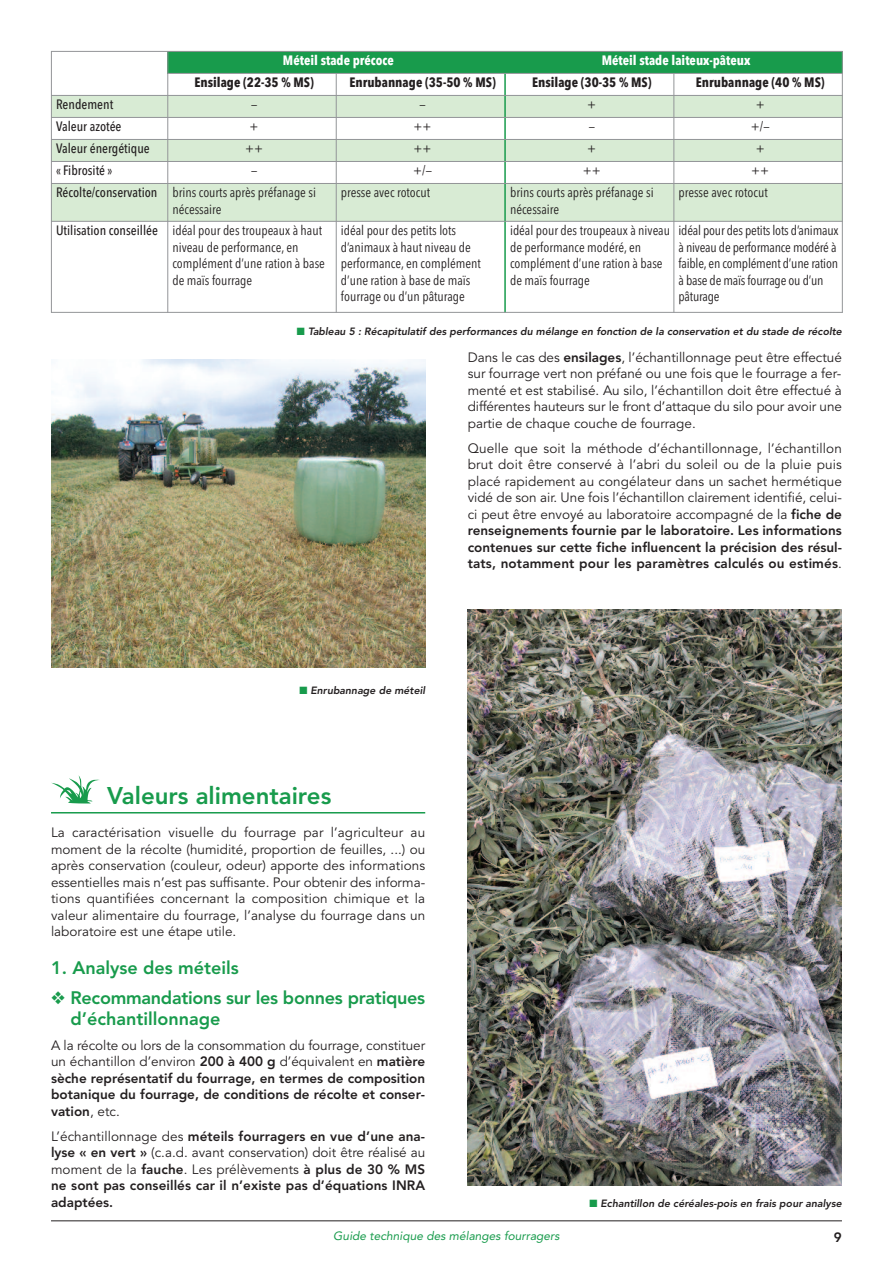
<style>
.page{position:relative;width:893px;height:1263px;background:#fff}
.page>*{position:absolute;margin:0;border:0;box-sizing:border-box;transform-origin:0 0}
.t1{font:800 24px "Avenir";color:#189b4c}
.t2{font:800 18px/21px "Avenir";letter-spacing:-.015em;color:#189b4c}
.t3{font:13.5px/16.5px "Avenir";color:#231f20;text-align:justify}
.t4{font:13.5px/16.5px "Avenir Next Condensed";color:#231f20}
.t5{font:800 13.5px/16.5px "Avenir";color:#231f20;text-align:justify}
.t6{font:700 13.5px "Avenir Next Condensed";color:#231f20}
.t7{font:500 13.5px "Avenir Next Condensed";color:#231f20}
.t8{font:700 13.5px "Avenir Next Condensed";color:#fff}
.t9{font:italic 12px "Avenir";color:#189b4c}
.t10{font:italic 800 10.5px "Avenir";color:#231f20}
.s1{font-weight:500}
.s2{color:#189b4c}
.s3{font-weight:800}
.s4{font-weight:400}
</style>
<div class="page">
<hr style="left:51px;top:812px;width:374px;height:1px;background:#189b4c">
<svg style="left:51px;top:775px;width:49px;height:28px"></svg>
<hr style="left:51px;top:1220px;width:791px;height:1px;background:#231f20">
<div style="left:168px;top:51px;width:337px;height:22px;background:#189b4c"></div>
<div style="left:505px;top:51px;width:337px;height:22px;background:#189b4c"></div>
<div style="left:51px;top:95px;width:117px;height:22px;background:#d8ebd4"></div>
<div style="left:168px;top:95px;width:168px;height:22px;background:#d8ebd4"></div>
<div style="left:336px;top:95px;width:169px;height:22px;background:#d8ebd4"></div>
<div style="left:505px;top:95px;width:169px;height:22px;background:#d8ebd4"></div>
<div style="left:674px;top:95px;width:169px;height:22px;background:#d8ebd4"></div>
<div style="left:51px;top:139px;width:117px;height:22px;background:#d8ebd4"></div>
<div style="left:168px;top:139px;width:168px;height:22px;background:#d8ebd4"></div>
<div style="left:336px;top:139px;width:169px;height:22px;background:#d8ebd4"></div>
<div style="left:505px;top:139px;width:169px;height:22px;background:#d8ebd4"></div>
<div style="left:674px;top:139px;width:169px;height:22px;background:#d8ebd4"></div>
<div style="left:51px;top:183px;width:117px;height:38px;background:#d8ebd4"></div>
<div style="left:168px;top:183px;width:168px;height:38px;background:#d8ebd4"></div>
<div style="left:336px;top:183px;width:169px;height:38px;background:#d8ebd4"></div>
<div style="left:505px;top:183px;width:169px;height:38px;background:#d8ebd4"></div>
<div style="left:674px;top:183px;width:169px;height:38px;background:#d8ebd4"></div>
<hr style="left:51px;top:51px;width:1px;height:262px;background:#939598">
<hr style="left:167px;top:51px;width:1px;height:262px;background:#939598">
<hr style="left:336px;top:73px;width:1px;height:240px;background:#939598">
<hr style="left:504px;top:51px;width:2px;height:262px;background:#189b4c">
<hr style="left:673px;top:73px;width:1px;height:240px;background:#939598">
<hr style="left:842px;top:51px;width:1px;height:262px;background:#939598">
<hr style="left:51px;top:51px;width:792px;height:1px;background:#939598">
<hr style="left:167px;top:73px;width:676px;height:1px;background:#939598">
<hr style="left:51px;top:95px;width:792px;height:1px;background:#939598">
<hr style="left:51px;top:117px;width:792px;height:1px;background:#939598">
<hr style="left:51px;top:139px;width:792px;height:1px;background:#939598">
<hr style="left:51px;top:161px;width:792px;height:1px;background:#939598">
<hr style="left:51px;top:183px;width:792px;height:1px;background:#939598">
<hr style="left:51px;top:221px;width:792px;height:1px;background:#939598">
<hr style="left:51px;top:312px;width:792px;height:1px;background:#939598">
<img style="left:51px;top:360px;width:374px;height:307px">
<img style="left:467px;top:610px;width:374px;height:576px">
<p class="t8" style="left:283px;top:52px;width:112px">Méteil stade précoce</p>
<p class="t8" style="left:602px;top:52px;width:150px">Méteil stade laiteux-pâteux</p>
<p class="t6" style="left:194px;top:74px;width:121px">Ensilage (22-35 % MS)</p>
<p class="t6" style="left:349px;top:74px;width:148px">Enrubannage (35-50 % MS)</p>
<p class="t6" style="left:532px;top:74px;width:121px">Ensilage (30-35 % MS)</p>
<p class="t6" style="left:696px;top:74px;width:130px">Enrubannage (40 % MS)</p>
<p class="t7" style="left:56px;top:96px;width:59px">Rendement</p>
<p class="t4" style="left:251px;top:96px;width:8px">—</p>
<p class="t4" style="left:419px;top:96px;width:8px">—</p>
<p class="t4" style="left:587px;top:96px;width:10px">+</p>
<p class="t4" style="left:756px;top:96px;width:10px">+</p>
<p class="t7" style="left:56px;top:118px;width:67px">Valeur azotée</p>
<p class="t4" style="left:250px;top:118px;width:10px">+</p>
<p class="t4" style="left:414px;top:118px;width:19px">++</p>
<p class="t4" style="left:589px;top:118px;width:8px">—</p>
<p class="t4" style="left:751px;top:118px;width:20px">+/—</p>
<p class="t7" style="left:56px;top:140px;width:95px">Valeur énergétique</p>
<p class="t4" style="left:245px;top:140px;width:19px">++</p>
<p class="t4" style="left:414px;top:140px;width:19px">++</p>
<p class="t4" style="left:587px;top:140px;width:10px">+</p>
<p class="t4" style="left:756px;top:140px;width:10px">+</p>
<p class="t7" style="left:56px;top:162px;width:58px">« Fibrosité »</p>
<p class="t4" style="left:251px;top:162px;width:8px">—</p>
<p class="t4" style="left:413px;top:162px;width:20px">+/—</p>
<p class="t4" style="left:583px;top:162px;width:19px">++</p>
<p class="t4" style="left:751px;top:162px;width:19px">++</p>
<p class="t4" style="left:172px;top:184px;width:145px;text-indent:-116px"><span class="s1">Récolte/conservation</span> brins courts après préfanage si nécessaire</p>
<p class="t4" style="left:341px;top:184px;width:91px">presse avec rotocut</p>
<p class="t4" style="left:510px;top:184px;width:145px">brins courts après préfanage si nécessaire</p>
<p class="t4" style="left:678px;top:184px;width:91px">presse avec rotocut</p>
<p class="t4" style="left:172px;top:222px;width:154px;text-indent:-116px"><span class="s1">Utilisation conseillée</span> idéal pour des troupeaux à haut niveau de performance, en complément d’une ration à base de maïs fourrage</p>
<p class="t4" style="left:341px;top:222px;width:141px">idéal pour des petits lots d’animaux à haut niveau de performance, en complément d’une ration à base de maïs fourrage ou d’un pâturage</p>
<p class="t4" style="left:510px;top:222px;width:162px">idéal pour des troupeaux à niveau de performance modéré, en complément d’une ration à base de maïs fourrage</p>
<p class="t4" style="left:678px;top:222px;width:162px">idéal pour des petits lots d’animaux à niveau de performance modéré à faible, en complément d’une ration à base de maïs fourrage ou d’un pâturage</p>
<p class="t10" style="left:297px;top:325px;width:546px"><span class="s2">■</span> Tableau 5 : Récapitulatif des performances du mélange en fonction de la conservation et du stade de récolte</p>
<p class="t3" style="left:468px;top:349px;width:376px">Dans le cas des <span class="s3">ensilages</span>, l’échantillonnage peut être effectué sur fourrage vert non préfané ou une fois que le fourrage a fer&shy;menté et est stabilisé. Au silo, l’échantillon doit être effectué à différentes hauteurs sur le front d’attaque du silo pour avoir une partie de chaque couche de fourrage.</p>
<p class="t3" style="left:468px;top:440px;width:376px">Quelle que soit la méthode d’échantillonnage, l’échantillon brut doit être conservé à l’abri du soleil ou de la pluie puis placé rapidement au congélateur dans un sachet hermétique vidé de son air. Une fois l’échantillon clairement identifié, celui&shy;ci peut être envoyé au laboratoire accompagné de la <span class="s3">fiche de renseignements fournie par le laboratoire. Les informations contenues sur cette fiche influencent la précision des résul&shy;tats, notamment pour les paramètres calculés ou estimés</span>.</p>
<p class="t10" style="left:299px;top:684px;width:127px"><span class="s2">■</span> Enrubannage de méteil</p>
<h1 class="t1" style="left:107px;top:776px;width:226px">Valeurs alimentaires</h1>
<p class="t3" style="left:51px;top:824px;width:376px">La caractérisation visuelle du fourrage par l’agriculteur au moment de la récolte (humidité, proportion de feuilles, ...) ou après conservation (couleur, odeur) apporte des informations essentielles mais n’est pas suffisante. Pour obtenir des informa&shy;tions quantifiées concernant la composition chimique et la valeur alimentaire du fourrage, l’analyse du fourrage dans un laboratoire est une étape utile.</p>
<h2 class="t2" style="left:51px;top:957px;width:189px">1. Analyse des méteils</h2>
<h2 class="t2" style="left:70px;top:987px;width:356px;text-indent:-19px">❖ Recommandations sur les bonnes pratiques d’échantillonnage</h2>
<p class="t5" style="left:51px;top:1037px;width:376px"><span class="s4">A la récolte ou lors de la consommation du fourrage, constituer un échantillon d’environ</span> 200 à 400 g <span class="s4">d’équivalent en</span> matière sèche représentatif du fourrage, en termes de composition botanique du fourrage, de conditions de récolte et conser&shy;vation<span class="s4">, etc.</span></p>
<p class="t5" style="left:51px;top:1128px;width:376px"><span class="s4">L’échantillonnage des</span> méteils fourragers en vue d’une ana&shy;lyse « en vert » <span class="s4">(c.a.d. avant conservation) doit être réalisé au moment de la</span> fauche<span class="s4">. Les prélèvements</span> à plus de 30 % MS ne sont pas conseillés car il n’existe pas d’équations INRA adaptées.</p>
<p class="t10" style="left:589px;top:1197px;width:254px"><span class="s2">■</span> Echantillon de céréales-pois en frais pour analyse</p>
<p class="t9" style="left:333px;top:1229px;width:228px">Guide technique des mélanges fourragers</p>
<p class="t5" style="left:834px;top:1229px;width:9px">9</p>
</div>
